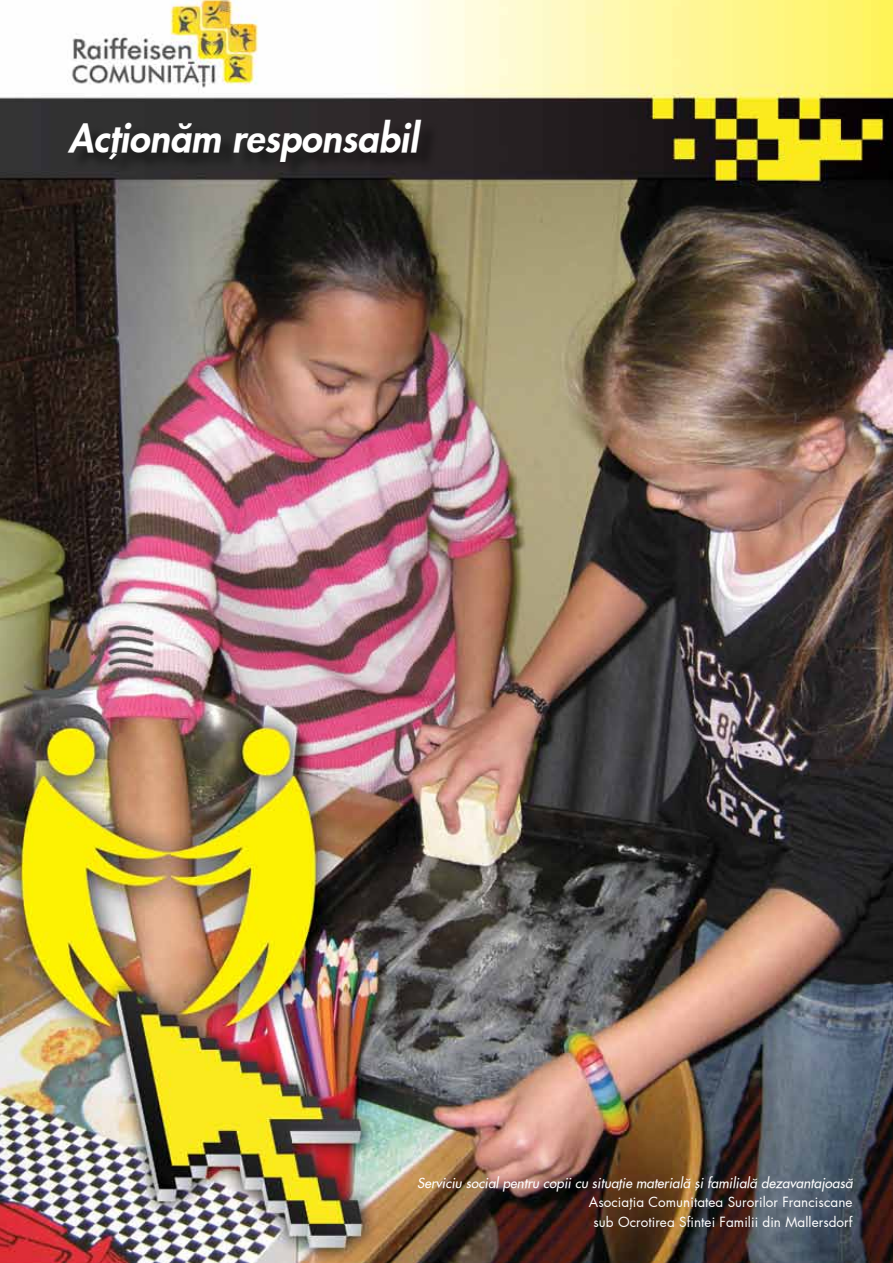
<style>
.page{position:relative;width:893px;height:1263px;background:#fff}
.page>*{position:absolute;margin:0;border:0;box-sizing:border-box;transform-origin:0 0}
.t1{font:italic 800 37.5px "Futura ROM";color:#fff}
.t2{font:13.5px/19.5px "Futura ROM Book";letter-spacing:.005em;color:#fff;text-align:center}
.t3{font:13.5px "Futura ROM Oblique";letter-spacing:.005em;color:#fff}
</style>
<div class="page">
<img style="left:0;top:0;width:893px;height:1263px">
<div style="left:71px;top:122px;width:369px;height:58px;background:#2a2729"></div>
<h1 class="t1" style="left:68px;top:113px;width:351px">Acœionåm responsabil</h1>
<p class="t3" style="left:417px;top:1174px;width:437px">Serviciu social pentru copii cu situaœie materialå æi familialå dezavantajoaså</p>
<p class="t2" style="left:589px;top:1192px;width:265px">Asociaœia Comunitatea Surorilor Franciscane sub Ocrotirea Sfintei Familii din Mallersdorf</p>
</div>
